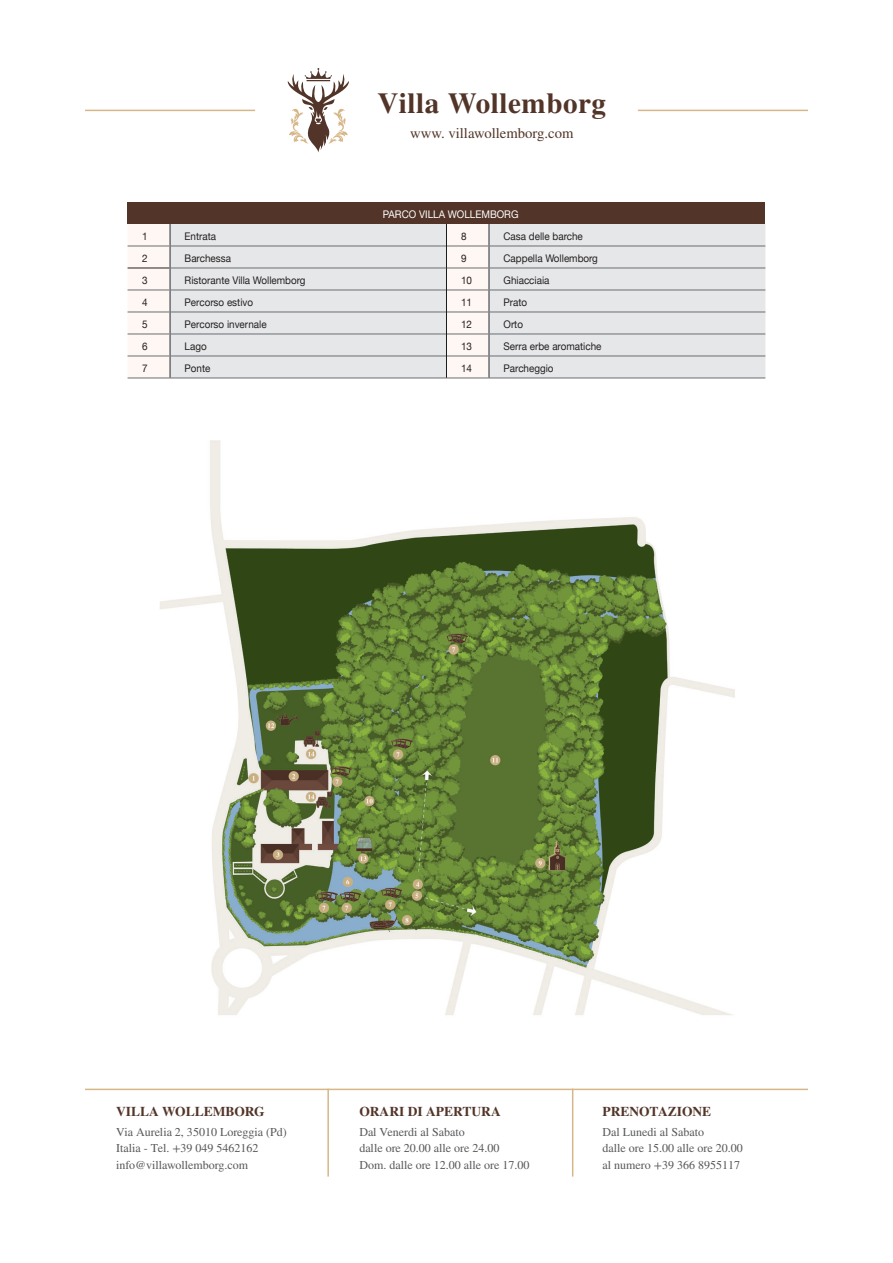
<style>
.page{position:relative;width:893px;height:1263px;background:#fff}
.page>*{position:absolute;margin:0;border:0;box-sizing:border-box;transform-origin:0 0}
.t1{font:700 29.1px "STIX General";letter-spacing:.02em;color:#523528}
.t2{font:700 21.45px "STIX General";letter-spacing:.02em;color:#523528}
.t3{font:14.7px "STIX General";color:#523528}
.t4{font:700 13.5px "STIX General";color:#523528}
.t5{font:12px/16.5px "STIX General";color:#57585a}
.t6{font:10.5px "Helvetica Neue";color:#231f20;scale:.94 1}
.t7{font:10.5px "Helvetica Neue";color:#fff;scale:.94 1}
</style>
<div class="page">
<img style="left:160px;top:440px;width:575px;height:575px">
<hr style="left:85px;top:1089px;width:723px;height:1px;background:#d7b688">
<hr style="left:327px;top:1089px;width:2px;height:87px;background:#d7b688">
<hr style="left:572px;top:1089px;width:1px;height:87px;background:#d7b688">
<hr style="left:85px;top:110px;width:170px;height:1px;background:#d7b688">
<hr style="left:638px;top:110px;width:170px;height:1px;background:#d7b688">
<svg style="left:287px;top:68px;width:62px;height:85px"></svg>
<div style="left:128px;top:202px;width:637px;height:22px;background:#523528"></div>
<div style="left:128px;top:224px;width:41px;height:154px;background:#fef7f3"></div>
<svg style="left:171px;top:224px;width:594px;height:154px;background:#e4e5e6"></svg>
<hr style="left:128px;top:246px;width:41px;height:1px;background:#6c6d70">
<hr style="left:171px;top:246px;width:275px;height:1px;background:#6c6d70">
<hr style="left:447px;top:246px;width:41px;height:1px;background:#6c6d70">
<hr style="left:490px;top:246px;width:275px;height:1px;background:#6c6d70">
<hr style="left:128px;top:290px;width:41px;height:1px;background:#6c6d70">
<hr style="left:171px;top:290px;width:275px;height:1px;background:#6c6d70">
<hr style="left:128px;top:312px;width:41px;height:1px;background:#6c6d70">
<hr style="left:171px;top:312px;width:275px;height:1px;background:#6c6d70">
<hr style="left:128px;top:334px;width:41px;height:1px;background:#6c6d70">
<hr style="left:171px;top:334px;width:275px;height:1px;background:#6c6d70">
<hr style="left:128px;top:356px;width:41px;height:1px;background:#6c6d70">
<hr style="left:171px;top:356px;width:275px;height:1px;background:#6c6d70">
<hr style="left:128px;top:378px;width:42px;height:1px;background:#6c6d70">
<hr style="left:170px;top:378px;width:276px;height:1px;background:#6c6d70">
<hr style="left:447px;top:268px;width:41px;height:1px;background:#6c6d70">
<hr style="left:447px;top:290px;width:41px;height:1px;background:#6c6d70">
<hr style="left:447px;top:312px;width:41px;height:1px;background:#6c6d70">
<hr style="left:447px;top:334px;width:41px;height:1px;background:#6c6d70">
<hr style="left:447px;top:356px;width:41px;height:1px;background:#6c6d70">
<hr style="left:446px;top:378px;width:43px;height:1px;background:#6c6d70">
<hr style="left:490px;top:268px;width:275px;height:1px;background:#6c6d70">
<hr style="left:490px;top:290px;width:275px;height:1px;background:#6c6d70">
<hr style="left:490px;top:312px;width:275px;height:1px;background:#6c6d70">
<hr style="left:490px;top:334px;width:275px;height:1px;background:#6c6d70">
<hr style="left:490px;top:356px;width:275px;height:1px;background:#6c6d70">
<hr style="left:489px;top:378px;width:276px;height:1px;background:#6c6d70">
<hr style="left:169px;top:224px;width:2px;height:22px;background:#6c6d70">
<hr style="left:488px;top:224px;width:2px;height:22px;background:#6c6d70">
<hr style="left:169px;top:246px;width:2px;height:22px;background:#6c6d70">
<hr style="left:488px;top:246px;width:2px;height:22px;background:#6c6d70">
<hr style="left:169px;top:268px;width:2px;height:22px;background:#6c6d70">
<hr style="left:488px;top:268px;width:2px;height:22px;background:#6c6d70">
<hr style="left:169px;top:290px;width:2px;height:22px;background:#6c6d70">
<hr style="left:488px;top:290px;width:2px;height:22px;background:#6c6d70">
<hr style="left:169px;top:312px;width:2px;height:22px;background:#6c6d70">
<hr style="left:488px;top:312px;width:2px;height:22px;background:#6c6d70">
<hr style="left:169px;top:334px;width:2px;height:22px;background:#6c6d70">
<hr style="left:488px;top:334px;width:2px;height:22px;background:#6c6d70">
<hr style="left:169px;top:356px;width:2px;height:22px;background:#6c6d70">
<hr style="left:488px;top:356px;width:2px;height:22px;background:#6c6d70">
<svg style="left:446px;top:224px;width:1px;height:154px"></svg>
<hr style="left:171px;top:268px;width:275px;height:1px;background:#6c6d70">
<hr style="left:128px;top:268px;width:41px;height:1px;background:#231f20">
<h1 class="t1" style="left:378px;top:82px;width:230px">Villa Wollemborg</h1>
<p class="t3" style="left:410px;top:123px;width:165px">www. villawollemborg.com</p>
<h2 class="t2" style="left:368px;top:94px;width:170px">Villa Wollemborg</h2>
<p class="t7" style="left:383px;top:207px;width:146px">PARCO VILLA WOLLEMBORG</p>
<p class="t6" style="left:142px;top:229px;width:7px">1</p>
<p class="t6" style="left:185px;top:229px;width:35px">Entrata</p>
<p class="t6" style="left:461px;top:229px;width:7px">8</p>
<p class="t6" style="left:503px;top:229px;width:86px">Casa delle barche</p>
<p class="t6" style="left:142px;top:251px;width:7px">2</p>
<p class="t6" style="left:185px;top:251px;width:51px">Barchessa</p>
<p class="t6" style="left:461px;top:251px;width:7px">9</p>
<p class="t6" style="left:503px;top:251px;width:102px">Cappella Wollemborg</p>
<p class="t6" style="left:142px;top:273px;width:7px">3</p>
<p class="t6" style="left:185px;top:273px;width:130px">Ristorante Villa Wollemborg</p>
<p class="t6" style="left:461px;top:273px;width:13px">10</p>
<p class="t6" style="left:503px;top:273px;width:50px">Ghiacciaia</p>
<p class="t6" style="left:142px;top:295px;width:7px">4</p>
<p class="t6" style="left:185px;top:295px;width:74px">Percorso estivo</p>
<p class="t6" style="left:461px;top:295px;width:13px">11</p>
<p class="t6" style="left:503px;top:295px;width:27px">Prato</p>
<p class="t6" style="left:142px;top:317px;width:7px">5</p>
<p class="t6" style="left:185px;top:317px;width:89px">Percorso invernale</p>
<p class="t6" style="left:461px;top:317px;width:13px">12</p>
<p class="t6" style="left:503px;top:317px;width:22px">Orto</p>
<p class="t6" style="left:142px;top:339px;width:7px">6</p>
<p class="t6" style="left:185px;top:339px;width:25px">Lago</p>
<p class="t6" style="left:461px;top:339px;width:13px">13</p>
<p class="t6" style="left:503px;top:339px;width:106px">Serra erbe aromatiche</p>
<p class="t6" style="left:142px;top:361px;width:7px">7</p>
<p class="t6" style="left:185px;top:361px;width:29px">Ponte</p>
<p class="t6" style="left:461px;top:361px;width:13px">14</p>
<p class="t6" style="left:503px;top:361px;width:55px">Parcheggio</p>
<p class="t4" style="left:116px;top:1102px;width:150px">VILLA WOLLEMBORG</p>
<p class="t5" style="left:116px;top:1124px;width:172px">Via Aurelia 2, 35010 Loreggia (Pd)<br>Italia - Tel. +39 049 5462162 info@villawollemborg.com</p>
<p class="t4" style="left:359px;top:1102px;width:143px">ORARI DI APERTURA</p>
<p class="t5" style="left:359px;top:1124px;width:172px">Dal Venerdi al Sabato<br>dalle ore 20.00 alle ore 24.00<br>Dom. dalle ore 12.00 alle ore 17.00</p>
<p class="t4" style="left:603px;top:1102px;width:110px">PRENOTAZIONE</p>
<p class="t5" style="left:603px;top:1124px;width:142px">Dal Lunedi al Sabato<br>dalle ore 15.00 alle ore 20.00 al numero +39 366 8955117</p>
</div>
